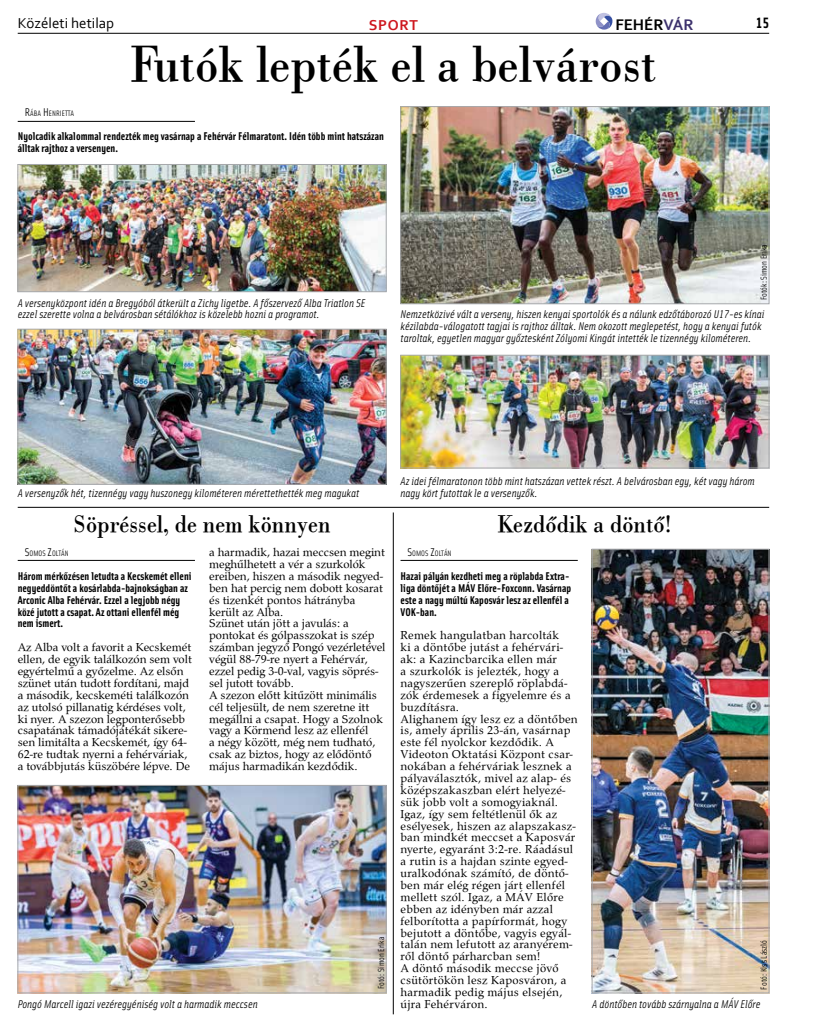
<style>
.page{position:relative;width:833px;height:1025px;background:#fff}
.page>*{position:absolute;margin:0;border:0;box-sizing:border-box;transform-origin:0 0}
.t1{font:52.5px "Bodoni PFL";color:#000;scale:.9 1}
.t2{font:25px "Bodoni PFL";color:#000;scale:.9 1}
.t3{font:700 16.12px "Corbel";color:#000}
.t4{font:15px "Corbel";color:#000}
.t5{font:700 15px "Corbel";letter-spacing:.04em;color:#ce171e}
.t6{font:700 15px "Solex";color:#000}
.t7{font:11.88px/11.9px "Palladius";letter-spacing:.02em;color:#000}
.t8{font:11.88px/11.9px "Palladius";color:#000}
.t9{font:italic 11.25px/11.9px "Solex";color:#000}
.t10{font:700 11.25px/11.9px "Solex";color:#000}
.t11{font:8.75px "Solex";color:#000}
.t12{font:7.88px "Solex";color:#000}
.s1{color:#3c316c}
.s2{font-size:11.25px}
</style>
<div class="page">
<hr style="left:18px;top:33px;width:751px;height:1px;background:#000">
<svg style="left:595px;top:13px;width:17px;height:17px"></svg>
<hr style="left:18px;top:121px;width:177px;height:1px;background:#000">
<img style="left:402px;top:108px;width:365px;height:194px">
<div style="left:400px;top:106px;width:369px;height:198px;border:1px solid #a7a9ac"></div>
<img style="left:402px;top:357px;width:365px;height:109px">
<div style="left:400px;top:355px;width:369px;height:113px;border:1px solid #a7a9ac"></div>
<img style="left:20px;top:331px;width:364px;height:151px">
<div style="left:18px;top:329px;width:368px;height:155px;border:1px solid #a7a9ac"></div>
<img style="left:20px;top:166px;width:364px;height:124px">
<div style="left:18px;top:164px;width:368px;height:128px;border:1px solid #a7a9ac"></div>
<hr style="left:400px;top:560px;width:178px;height:1px;background:#000">
<hr style="left:18px;top:560px;width:177px;height:1px;background:#000">
<img style="left:594px;top:551px;width:173px;height:439px">
<div style="left:592px;top:549px;width:177px;height:443px;border:1px solid #a7a9ac"></div>
<img style="left:20px;top:786px;width:364px;height:204px">
<div style="left:18px;top:784px;width:368px;height:208px;border:1px solid #a7a9ac"></div>
<hr style="left:18px;top:507px;width:751px;height:1px;background:#000">
<hr style="left:393px;top:512px;width:1px;height:501px;background:#000">
<p class="t4" style="left:18px;top:13px;width:98px">Közéleti hetilap</p>
<p class="t5" style="left:369px;top:15px;width:50px">SPORT</p>
<h3 class="t3" style="left:615px;top:14px;width:80px">FEHÉR<span class="s1">VÁR</span></h3>
<p class="t6" style="left:756px;top:13px;width:14px">15</p>
<h1 class="t1" style="left:130px;top:27px;width:586px">Futók lepték el a belvárost</h1>
<p class="t12" style="left:25px;top:109px;width:51px"><span class="s2">R</span>ÁBA <span class="s2">H</span>ENRIETTA</p>
<p class="t10" style="left:18px;top:130px;width:368px">Nyolcadik alkalommal rendezték meg vasárnap a Fehérvár Félmaratont. Idén több mint hatszázan álltak rajthoz a versenyen.</p>
<p class="t9" style="left:18px;top:296px;width:349px">A versenyközpont idén a Bregyóból átkerült a Zichy ligetbe. A főszervező Alba Triatlon SE ezzel szerette volna a belvárosban sétálókhoz is közelebb hozni a programot.</p>
<p class="t11" style="left:758px;top:300px;width:58px;rotate:-90deg">Fotók: Simon Erika</p>
<p class="t9" style="left:400px;top:308px;width:365px">Nemzetközivé vált a verseny, hiszen kenyai sportolók és a nálunk edzőtáborozó U17-es kínai kézilabda-válogatott tagjai is rajthoz álltak. Nem okozott meglepetést, hogy a kenyai futók taroltak, egyetlen magyar győztesként Zólyomi Kingát intették le tizennégy kilométeren.</p>
<p class="t9" style="left:400px;top:474px;width:356px">Az idei félmaratonon több mint hatszázan vettek részt. A belvárosban egy, két vagy három</p>
<p class="t9" style="left:18px;top:486px;width:343px">A versenyzők hét, tizennégy vagy huszonegy kilométeren mérettethették meg magukat</p>
<p class="t9" style="left:400px;top:486px;width:139px">nagy kört futottak le a versenyzők.</p>
<h2 class="t2" style="left:74px;top:506px;width:287px">Söpréssel, de nem könnyen</h2>
<h2 class="t2" style="left:497px;top:506px;width:195px">Kezdődik a döntő!</h2>
<p class="t8" style="left:209px;top:546px;width:178px">a harmadik, hazai meccsen megint meghűlhetett a vér a szurkolók ereiben, hiszen a második negyed&shy;ben hat percig nem dobott kosarat és tizenkét pontos hátrányba került az Alba.<br>Szünet után jött a javulás: a pontokat és gólpasszokat is szép számban jegyző Pongó vezérletével végül 88-79-re nyert a Fehérvár, ezzel pedig 3-0-val, vagyis söprés&shy;sel jutott tovább.<br>A szezon előtt kitűzött minimális cél teljesült, de nem szeretne itt megállni a csapat. Hogy a Szolnok vagy a Körmend lesz az ellenfél<br>a négy között, még nem tudható, csak az biztos, hogy az elődöntő május harmadikán kezdődik.</p>
<p class="t12" style="left:25px;top:548px;width:46px"><span class="s2">S</span>OMOS <span class="s2">Z</span>OLTÁN</p>
<p class="t12" style="left:407px;top:548px;width:46px"><span class="s2">S</span>OMOS <span class="s2">Z</span>OLTÁN</p>
<p class="t10" style="left:400px;top:569px;width:172px">Hazai pályán kezdheti meg a röplabda Extra&shy;liga döntőjét a MÁV Előre-Foxconn. Vasárnap este a nagy múltú Kaposvár lesz az ellenfél a VOK-ban.</p>
<p class="t7" style="left:400px;top:629px;width:179px">Remek hangulatban harcolták<br>ki a döntőbe jutást a fehérvári&shy;ak: a Kazincbarcika ellen már<br>a szurkolók is jelezték, hogy a nagyszerűen szereplő röplabdá&shy;zók érdemesek a figyelemre és a buzdításra.<br>Alighanem így lesz ez a döntőben is, amely április 23-án, vasárnap este fél nyolckor kezdődik. A<br>Videoton Oktatási Központ csar&shy;nokában a fehérváriak lesznek a pályaválasztók, mivel az alap- és középszakaszban elért helyezé&shy;sük jobb volt a somogyiaknál.<br>Igaz, így sem feltétlenül ők az esélyesek, hiszen az alapszakasz&shy;ban mindkét meccset a Kaposvár nyerte, egyaránt 3:2-re. Ráadásul a rutin is a hajdan szinte egyed&shy;uralkodónak számító, de döntő&shy;ben már elég régen járt ellenfél mellett szól. Igaz, a MÁV Előre ebben az idényben már azzal felborította a papírformát, hogy bejutott a döntőbe, vagyis egyál&shy;talán nem lefutott az aranyérem&shy;ről döntő párharcban sem!<br>A döntő második meccse jövő csütörtökön lesz Kaposváron, a harmadik pedig május elsején, újra Fehérváron.</p>
<p class="t10" style="left:18px;top:569px;width:175px">Három mérkőzésen letudta a Kecskemét elleni negyeddöntőt a kosárlabda-bajnokságban az Arconic Alba Fehérvár. Ezzel a legjobb négy közé jutott a csapat. Az ottani ellenfél még nem ismert.</p>
<p class="t8" style="left:18px;top:641px;width:176px">Az Alba volt a favorit a Kecskemét ellen, de egyik találkozón sem volt egyértelmű a győzelme. Az elsőn szünet után tudott fordítani, majd a második, kecskeméti találkozón az utolsó pillanatig kérdéses volt, ki nyer. A szezon legponterősebb csapatának támadójátékát sikere&shy;sen limitálta a Kecskemét, így 64- 62-re tudtak nyerni a fehérváriak, a továbbjutás küszöbére lépve. De</p>
<p class="t11" style="left:375px;top:988px;width:54px;rotate:-90deg">Fotó: Simon Erika</p>
<p class="t11" style="left:758px;top:989px;width:51px;rotate:-90deg">Fotó: Kiss László</p>
<p class="t9" style="left:18px;top:997px;width:241px">Pongó Marcell igazi vezéregyéniség volt a harmadik meccsen</p>
<p class="t9" style="left:592px;top:997px;width:170px">A döntőben tovább szárnyalna a MÁV Előre</p>
</div>
